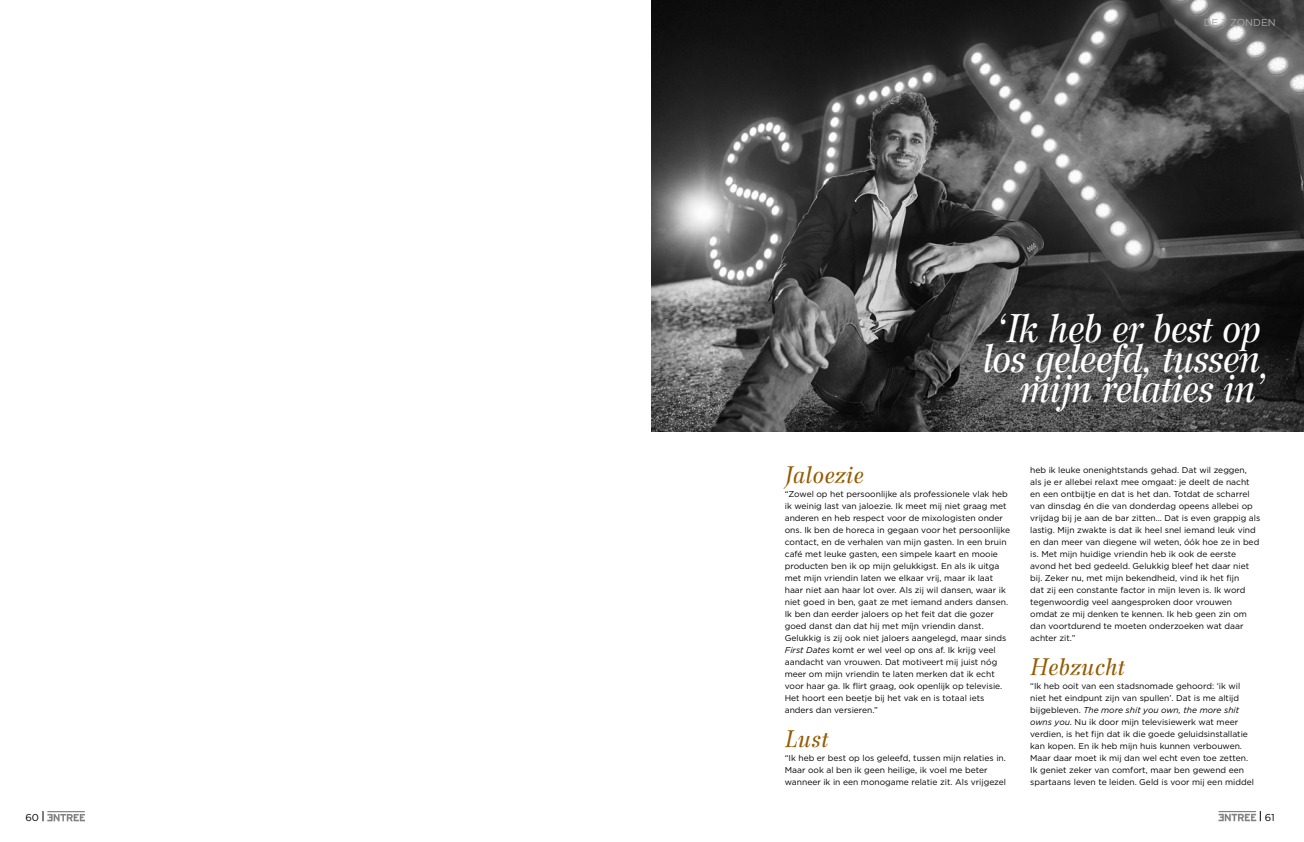
<style>
.page{position:relative;width:1304px;height:842px;background:#fff}
.page>*{position:absolute;margin:0;border:0;box-sizing:border-box;transform-origin:0 0}
.t1{font:italic 40px/30px "Wilke LT Std";letter-spacing:-.04em;color:#fff;text-align:right}
.t2{font:italic 24px "Wilke LT Std";letter-spacing:.005em;color:#945b00}
.t3{font:10px "Gotham";color:#a7a7a8}
.t4{font:10px "Gotham";color:#000}
.t5{font:8.5px/12px "Gotham";color:#000}
.s1{font-style:italic}
</style>
<div class="page">
<img style="left:652px;top:0;width:652px;height:432px">
<svg style="left:1218px;top:811px;width:43px;height:10px"></svg>
<hr style="left:1218px;top:811px;width:38px;height:1px;background:#000">
<svg style="left:43px;top:811px;width:42px;height:10px"></svg>
<hr style="left:47px;top:811px;width:38px;height:1px;background:#000">
<p class="t3" style="left:1204px;top:16px;width:73px">DE 7 ZONDEN</p>
<h1 class="t1" style="left:982px;top:313px;width:286px">‘Ik heb er best op los geleefd, tussen mijn relaties in’</h1>
<h2 class="t2" style="left:785px;top:460px;width:81px">Jaloezie</h2>
<p class="t5" style="left:785px;top:488px;width:227px">“Zowel op het persoonlijke als professionele vlak heb ik weinig last van jaloezie. Ik meet mij niet graag met anderen en heb respect voor de mixologisten onder ons. Ik ben de horeca in gegaan voor het persoonlijke contact, en de verhalen van mijn gasten. In een bruin café met leuke gasten, een simpele kaart en mooie producten ben ik op mijn gelukkigst. En als ik uitga met mijn vriendin laten we elkaar vrij, maar ik laat haar niet aan haar lot over. Als zij wil dansen, waar ik niet goed in ben, gaat ze met iemand anders dansen.<br>Ik ben dan eerder jaloers op het feit dat die gozer goed danst dan dat hij met míjn vriendin danst.<br>Gelukkig is zij ook niet jaloers aangelegd, maar sinds <span class="s1">First Dates</span> komt er wel veel op ons af. Ik krijg veel aandacht van vrouwen. Dat motiveert mij juist nóg meer om mijn vriendin te laten merken dat ik echt voor haar ga. Ik flirt graag, ook openlijk op televisie.<br>Het hoort een beetje bij het vak en is totaal iets anders dan versieren.”</p>
<h2 class="t2" style="left:785px;top:724px;width:45px">Lust</h2>
<p class="t5" style="left:785px;top:752px;width:223px">“Ik heb er best op los geleefd, tussen mijn relaties in.<br>Maar ook al ben ik geen heilige, ik voel me beter wanneer ik in een monogame relatie zit. Als vrijgezel</p>
<p class="t5" style="left:1030px;top:464px;width:232px">heb ik leuke onenightstands gehad. Dat wil zeggen, als je er allebei relaxt mee omgaat: je deelt de nacht en een ontbijtje en dat is het dan. Totdat de scharrel van dinsdag én die van donderdag opeens allebei op vrijdag bij je aan de bar zitten… Dat is even grappig als lastig. Mijn zwakte is dat ik heel snel iemand leuk vind en dan meer van diegene wil weten, óók hoe ze in bed is. Met mijn huidige vriendin heb ik ook de eerste avond het bed gedeeld. Gelukkig bleef het daar niet bij. Zeker nu, met mijn bekendheid, vind ik het fijn<br>dat zij een constante factor in mijn leven is. Ik word tegenwoordig veel aangesproken door vrouwen omdat ze mij denken te kennen. Ik heb geen zin om dan voortdurend te moeten onderzoeken wat daar achter zit.”</p>
<h2 class="t2" style="left:1030px;top:652px;width:96px">Hebzucht</h2>
<p class="t5" style="left:1030px;top:680px;width:225px">“Ik heb ooit van een stadsnomade gehoord: ‘ik wil niet het eindpunt zijn van spullen’. Dat is me altijd bijgebleven. <span class="s1">The more shit you own, the more shit owns you</span>. Nu ik door mijn televisiewerk wat meer verdien, is het fijn dat ik die goede geluidsinstallatie kan kopen. En ik heb mijn huis kunnen verbouwen.<br>Maar daar moet ik mij dan wel echt even toe zetten.<br>Ik geniet zeker van comfort, maar ben gewend een spartaans leven te leiden. Geld is voor mij een middel</p>
<p class="t4" style="left:25px;top:811px;width:15px">60</p>
<p class="t4" style="left:1265px;top:811px;width:11px">61</p>
</div>
